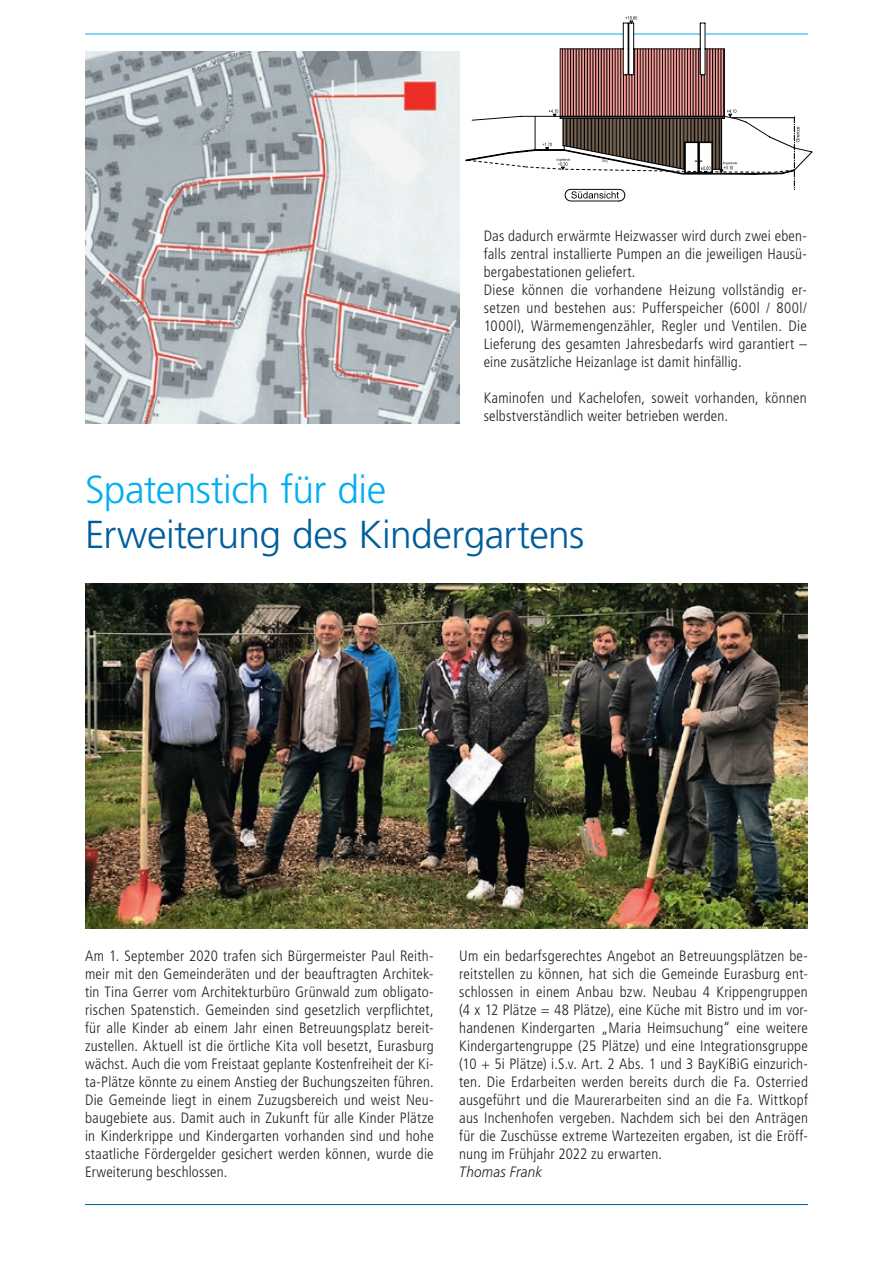
<style>
.page{position:relative;width:893px;height:1263px;background:#fff}
.page>*{position:absolute;margin:0;border:0;box-sizing:border-box;transform-origin:0 0}
.t1{font:300 39px "Frutiger LT";letter-spacing:-.015em;color:#005d9c}
.t2{font:300 39px "Frutiger LT";letter-spacing:-.015em;color:#00aeef}
.t3{font:300 condensed 15px/18px "Frutiger LT";letter-spacing:.015em;color:#231f20;text-align:justify}
.t4{font:italic 300 15px "Frutiger LT";letter-spacing:.015em;color:#231f20;scale:.9 1}
</style>
<div class="page">
<hr style="left:85px;top:34px;width:723px;height:1px;background:#00aeef">
<hr style="left:85px;top:1204px;width:723px;height:1px;background:#005d9c">
<img style="left:85px;top:51px;width:374px;height:372px">
<svg style="left:464px;top:16px;width:349px;height:186px"></svg>
<img style="left:85px;top:584px;width:723px;height:345px">
<p class="t3" style="left:484px;top:227px;width:325px;text-align:left">Das dadurch erwärmte Heizwasser wird durch zwei eben&shy;falls zentral installierte Pumpen an die jeweiligen Hausü&shy;bergabestationen geliefert.<br>Diese können die vorhandene Heizung vollständig er&shy;setzen und bestehen aus: Pufferspeicher (600l / 800l/ 1000l), Wärmemengenzähler, Regler und Ventilen. Die Lieferung des gesamten Jahresbedarfs wird garantiert – eine zusätzliche Heizanlage ist damit hinfällig.</p>
<p class="t3" style="left:484px;top:389px;width:325px">Kaminofen und Kachelofen, soweit vorhanden, können selbstverständlich weiter betrieben werden.</p>
<h1 class="t2" style="left:85px;top:467px;width:303px">Spatenstich für die</h1>
<h1 class="t1" style="left:85px;top:512px;width:501px">Erweiterung des Kindergartens</h1>
<p class="t3" style="left:85px;top:947px;width:350px">Am 1. September 2020 trafen sich Bürgermeister Paul Reith&shy;meir mit den Gemeinderäten und der beauftragten Architek&shy;tin Tina Gerrer vom Architekturbüro Grünwald zum obligato&shy;rischen Spatenstich. Gemeinden sind gesetzlich verpflichtet, für alle Kinder ab einem Jahr einen Betreuungsplatz bereit&shy;zustellen. Aktuell ist die örtliche Kita voll besetzt, Eurasburg wächst. Auch die vom Freistaat geplante Kostenfreiheit der Ki&shy;ta-Plätze könnte zu einem Anstieg der Buchungszeiten führen.<br>Die Gemeinde liegt in einem Zuzugsbereich und weist Neu&shy;baugebiete aus. Damit auch in Zukunft für alle Kinder Plätze in Kinderkrippe und Kindergarten vorhanden sind und hohe staatliche Fördergelder gesichert werden können, wurde die Erweiterung beschlossen.</p>
<p class="t3" style="left:459px;top:947px;width:350px">Um ein bedarfsgerechtes Angebot an Betreuungsplätzen be&shy;reitstellen zu können, hat sich die Gemeinde Eurasburg ent&shy;schlossen in einem Anbau bzw. Neubau 4 Krippengruppen (4 x 12 Plätze = 48 Plätze), eine Küche mit Bistro und im vor&shy;handenen Kindergarten „Maria Heimsuchung“ eine weitere Kindergartengruppe (25 Plätze) und eine Integrationsgruppe (10 + 5i Plätze) i.S.v. Art. 2 Abs. 1 und 3 BayKiBiG einzurich&shy;ten. Die Erdarbeiten werden bereits durch die Fa. Osterried ausgeführt und die Maurerarbeiten sind an die Fa. Wittkopf aus Inchenhofen vergeben. Nachdem sich bei den Anträgen für die Zuschüsse extreme Wartezeiten ergaben, ist die Eröff&shy;nung im Frühjahr 2022 zu erwarten.</p>
<p class="t4" style="left:459px;top:1163px;width:94px">Thomas Frank</p>
</div>
